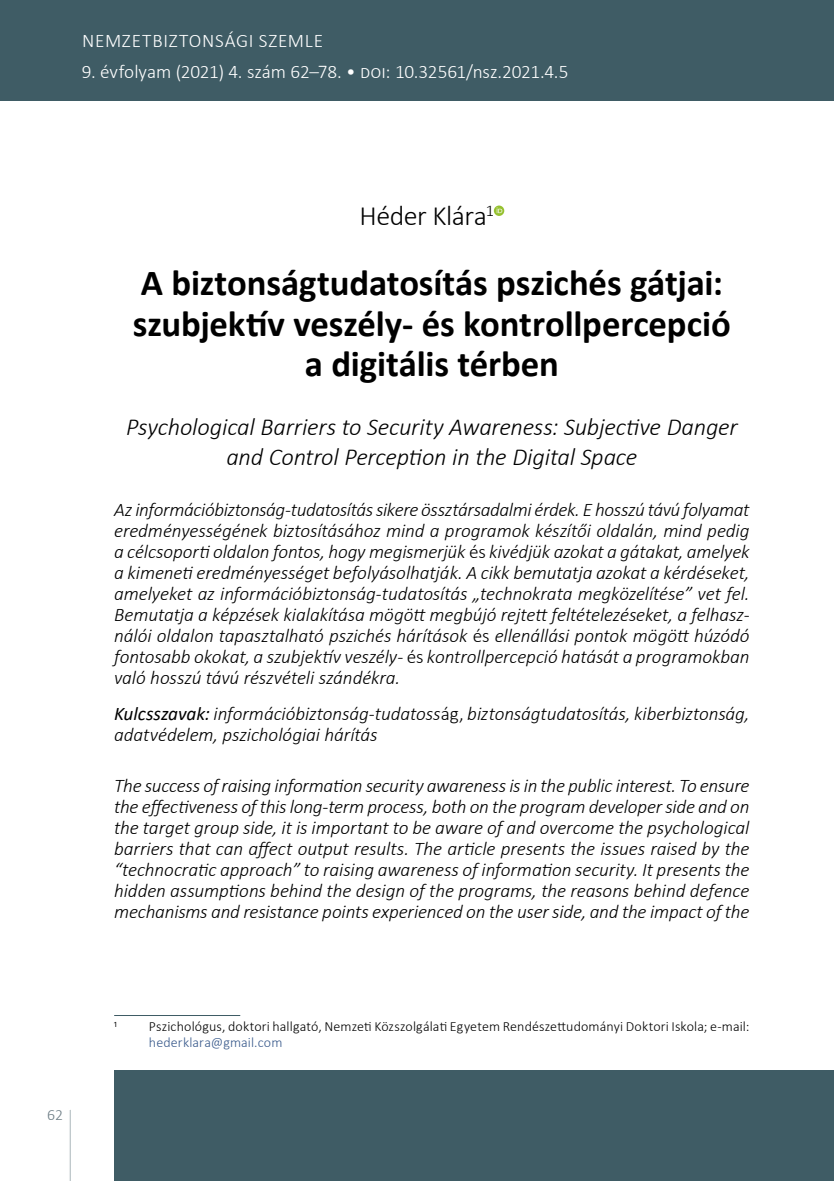
<style>
.page{position:relative;width:834px;height:1181px;background:#fff}
.page>*{position:absolute;margin:0;border:0;box-sizing:border-box;transform-origin:0 0}
.t1{font:700 36.75px/40.2px "Calibri";letter-spacing:-.005em;color:#000;text-align:center}
.t2{font:300 28px "Calibri";letter-spacing:-.015em;color:#000}
.t3{font:italic 300 24.5px/29.8px "Calibri";letter-spacing:-.01em;color:#000;text-align:center}
.t4{font:italic 300 19.25px/21px "Calibri";letter-spacing:-.005em;color:#000;text-align:justify}
.t5{font:300 19.25px "Calibri";color:#fff}
.t6{font:300 19.25px "Calibri";letter-spacing:.035em;color:#fff}
.t7{font:300 15.75px "Calibri";color:#6c7c84}
.t8{font:300 14px "Calibri";letter-spacing:.01em;color:#000}
.t9{font:300 14px "Calibri";letter-spacing:.01em;color:#38598b}
.t10{font:8.22px "Calibri";color:#000}
.s1{font-style:normal}
.s2{font-weight:400}
</style>
<div class="page">
<svg style="left:69px;top:1110px;width:2px;height:71px"></svg>
<div style="left:114px;top:1070px;width:719px;height:111px;background:#3f5c65"></div>
<hr style="left:833px;top:1070px;width:1px;height:111px;background:#3f5c65">
<div style="left:0;top:0;width:833px;height:101px;background:#3f5c65"></div>
<svg style="left:493px;top:205px;width:11px;height:11px"></svg>
<svg style="left:496px;top:207px;width:6px;height:6px"></svg>
<hr style="left:114px;top:1015px;width:126px;height:1px;background:#3f5c65">
<p class="t6" style="left:82px;top:29px;width:242px">NEMZETBIZTONSÁGI SZEMLE</p>
<p class="t5" style="left:82px;top:60px;width:488px">9. évfolyam (2021) 4. szám 62–78. • doi: 10.32561/nsz.2021.4.5</p>
<p class="t7" style="left:47px;top:1105px;width:17px">62</p>
<h2 class="t2" style="left:359px;top:199px;width:136px">Héder Klára<sup>1</sup></h2>
<h1 class="t1" style="left:133px;top:262px;width:599px">A biztonságtudatosítás pszichés gátjai: szubjektív veszély- és kontrollpercepció a digitális térben</h1>
<p class="t3" style="left:126px;top:412px;width:613px">Psychological Barriers to Security Awareness: Subjective Danger and Control Perception in the Digital Space</p>
<p class="t4" style="left:114px;top:499px;width:637px">Az információbiztonság-tudatosítás sikere össztársadalmi érdek. E hosszú távú folyamat eredményességének biztosításához mind a programok készítői oldalán, mind pedig a célcsoporti oldalon fontos, hogy megismerjük <span class="s1">és</span> kivédjük azokat a gátakat, amelyek a kimeneti eredményességet befolyásolhatják. A cikk bemutatja azokat a kérdéseket, amelyeket az információbiztonság-tudatosítás „technokrata megközelítése” vet fel.<br>Bemutatja a képzések kialakítása mögött megbújó rejtett feltételezéseket, a felhasz&shy;nálói oldalon tapasztalható pszichés hárítások <span class="s1">és</span> ellenállási pontok mögött húzódó fontosabb okokat, a szubjektív veszély- <span class="s1">és</span> kontrollpercepció hatását a programokban való hosszú távú részvételi szándékra.</p>
<p class="t4" style="left:114px;top:703px;width:636px"><span class="s2">Kulcsszavak:</span> információbiztonság-tudatoss<span class="s1">ág,</span> biztonságtudatosítás, kiberbiztonság, adatvédelem, pszichológiai hárítás</p>
<p class="t4" style="left:114px;top:774px;width:637px">The success of raising information security awareness is in the public interest. To ensure the effectiveness of this long-term process, both on the program developer side and on the target group side, it is important to be aware of and overcome the psychological barriers that can affect output results. The article presents the issues raised by the “technocratic approach” to raising awareness of information security. It presents the hidden assumptions behind the design of the programs, the reasons behind defence mechanisms and resistance points experienced on the user side, and the impact of the</p>
<p class="t10" style="left:114px;top:1018px;width:4px">1</p>
<p class="t8" style="left:149px;top:1018px;width:602px">Pszichológus, doktori hallgató, Nemzeti Közszolgálati Egyetem Rendészettudományi Doktori Iskola; e-mail:</p>
<p class="t9" style="left:149px;top:1033px;width:135px">hederklara@gmail.com</p>
</div>
